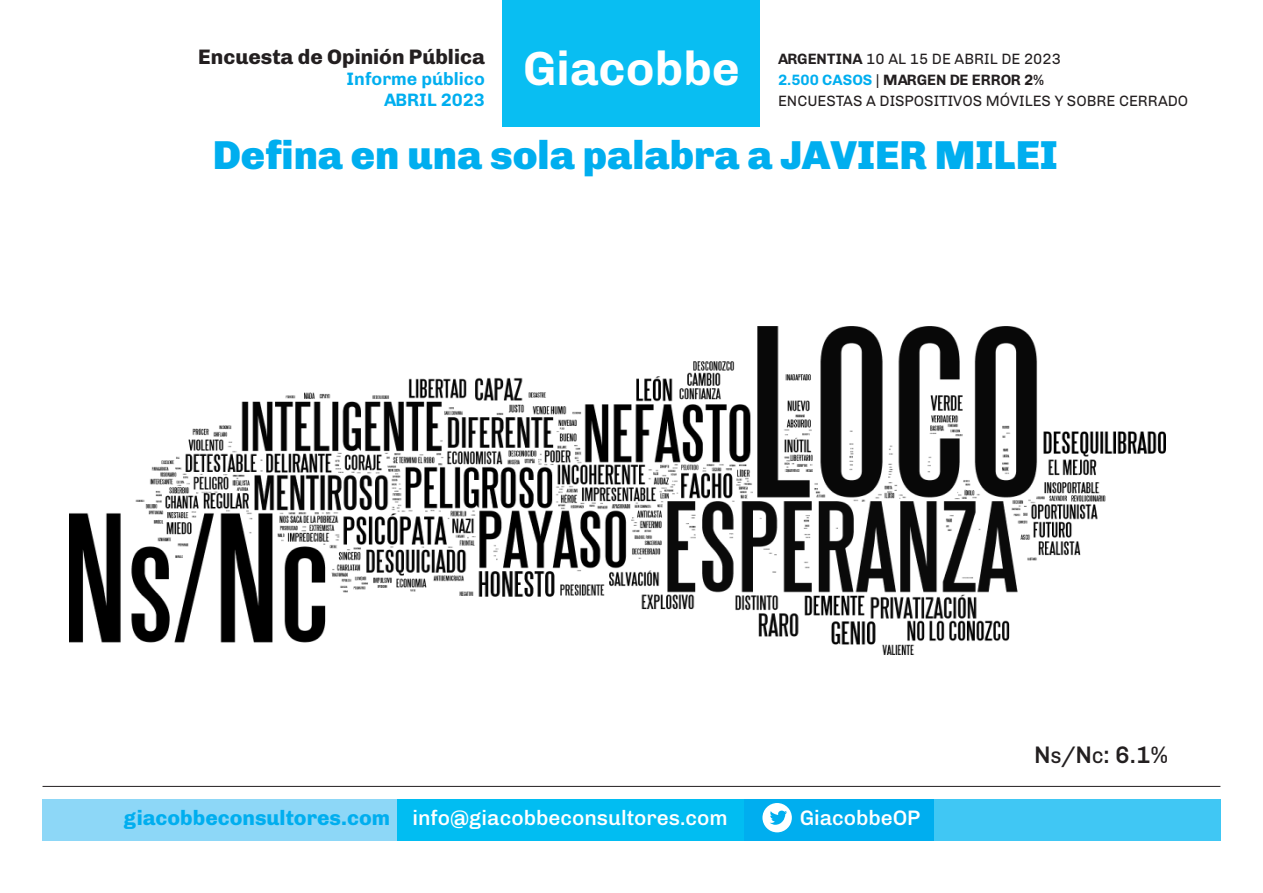
<style>
.page{position:relative;width:1263px;height:893px;background:#fff}
.page>*{position:absolute;margin:0;border:0;box-sizing:border-box;transform-origin:0 0}
.t1{font:700 48px "Chivo";color:#fff}
.t2{font:900 40.5px "Chivo";color:#00aeef}
.t3{font:500 24px "Chivo";color:#231f20}
.t4{font:500 21px "Chivo";color:#fff}
.t5{font:800 21px "Chivo";color:#231f20}
.t6{font:700 18px/21px "Chivo";color:#00aeef;text-align:right}
.t7{font:15px/21px "Chivo";color:#231f20}
.s1{font-weight:700}
.s2{font-weight:700;color:#00aeef}
.s3{font-weight:800;color:#00aeef}
.s4{font-size:16.8px}
</style>
<div class="page">
<div style="left:43px;top:799px;width:1177px;height:42px;background:#00aeef"></div>
<div style="left:43px;top:799px;width:358px;height:42px;background:#8dd7f7"></div>
<div style="left:934px;top:799px;width:286px;height:42px;background:#40c7f4"></div>
<div style="left:398px;top:799px;width:346px;height:42px;background:#01bdf2"></div>
<div style="left:762px;top:803px;width:30px;height:29px;background:#fff;border-radius:50%"></div>
<svg style="left:770px;top:811px;width:17px;height:14px"></svg>
<div style="left:503px;top:0;width:257px;height:127px;background:#09bef2"></div>
<hr style="left:43px;top:786px;width:1177px;height:1px;background:#231f20">
<img style="left:69px;top:326px;width:1096px;height:329px">
<h3 class="t5" style="left:198px;top:40px;width:288px">Encuesta de Opinión Pública</h3>
<p class="t6" style="left:346px;top:67px;width:140px">Informe público<br>ABRIL 2023</p>
<p class="t2" style="left:213px;top:122px;width:847px">Defina en una sola palabra a JAVIER MILEI</p>
<h1 class="t1" style="left:523px;top:31px;width:218px">Giacobbe</h1>
<p class="t7" style="left:778px;top:47px;width:412px"><span class="s1">ARGENTINA</span> 10 AL 15 DE ABRIL DE 2023<br><span class="s2">2.500 CASOS</span> | <span class="s1">MARGEN DE ERROR 2%<br></span>ENCUESTAS A DISPOSITIVOS MÓVILES Y SOBRE CERRADO</p>
<h3 class="t4" style="left:124px;top:801px;width:605px"><span class="s3">giacobbeconsultores.com</span> info@giacobbeconsultores.com</h3>
<h3 class="t4" style="left:800px;top:801px;width:122px">GiacobbeOP</h3>
<p class="t3" style="left:1034px;top:737px;width:135px">N<span class="s4">s</span>/N<span class="s4">c</span>: 6.1%</p>
</div>
